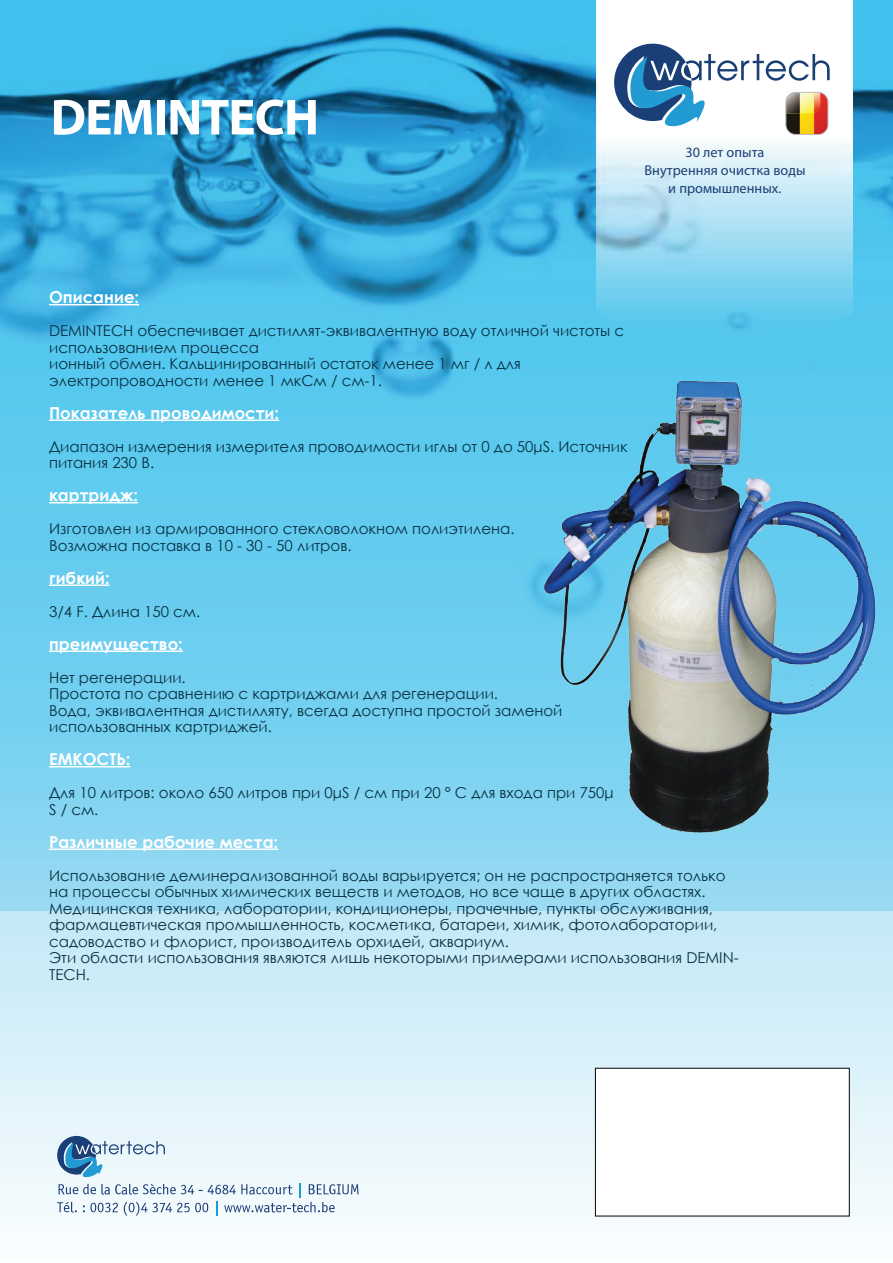
<style>
.page{position:relative;width:893px;height:1263px;background:#fff}
.page>*{position:absolute;margin:0;border:0;box-sizing:border-box;transform-origin:0 0}
.t1{font:700 51px "Myriad Pro";letter-spacing:-.02em;color:#fff}
.t2{font:700 16.5px "Century Gothic";color:#fff}
.t3{font:15px/16.5px "Century Gothic";color:#083143}
.t4{font:14.25px/18px "Myriad Pro";letter-spacing:.005em;color:#1c3e76;text-align:center}
</style>
<div class="page">
<img style="left:0;top:0;width:893px;height:911px">
<img style="left:597px;top:0;width:256px;height:325px">
<div style="left:595px;top:1068px;width:255px;height:148px;border:1px solid #050504"></div>
<svg style="left:614px;top:44px;width:216px;height:90px"></svg>
<img style="left:814px;top:92px;width:14px;height:42px">
<img style="left:800px;top:94px;width:14px;height:19px">
<img style="left:786px;top:92px;width:14px;height:21px">
<img style="left:814px;top:94px;width:6px;height:19px">
<div style="left:786px;top:92px;width:42px;height:43px;border:1px solid #bbbdbc;border-radius:10px"></div>
<hr style="left:49px;top:304px;width:90px;height:1px;background:#fff">
<hr style="left:49px;top:419px;width:230px;height:2px;background:#fff">
<hr style="left:49px;top:502px;width:89px;height:1px;background:#fff">
<hr style="left:49px;top:584px;width:61px;height:2px;background:#fff">
<hr style="left:49px;top:650px;width:134px;height:2px;background:#fff">
<hr style="left:49px;top:766px;width:81px;height:1px;background:#fff">
<hr style="left:49px;top:848px;width:229px;height:2px;background:#fff">
<img style="left:528px;top:366px;width:359px;height:485px">
<svg style="left:57px;top:1136px;width:301px;height:80px"></svg>
<h1 class="t1" style="left:51px;top:84px;width:270px">DEMINTECH</h1>
<p class="t4" style="left:644px;top:143px;width:163px">30 лет опыта<br>Внутренняя очистка воды и промышленных.</p>
<p class="t2" style="left:49px;top:285px;width:92px">Описание:</p>
<p class="t3" style="left:49px;top:322px;width:577px">DEMINTECH обеспечивает дистиллят-эквивалентную воду отличной чистоты с использованием процесса<br>ионный обмен. Кальцинированный остаток менее 1 мг / л для электропроводности менее 1 мкСм / см-1.</p>
<p class="t2" style="left:49px;top:400px;width:232px">Показатель проводимости:</p>
<p class="t3" style="left:49px;top:438px;width:580px">Диапазон измерения измерителя проводимости иглы от 0 до 50μS. Источник питания 230 В.</p>
<p class="t2" style="left:49px;top:483px;width:90px">картридж:</p>
<p class="t3" style="left:49px;top:520px;width:467px">Изготовлен из армированного стекловолокном полиэтилена.<br>Возможна поставка в 10 - 30 - 50 литров.</p>
<p class="t2" style="left:49px;top:565px;width:62px">гибкий:</p>
<p class="t3" style="left:49px;top:603px;width:153px">3/4 F. Длина 150 см.</p>
<p class="t2" style="left:49px;top:631px;width:135px">преимущество:</p>
<p class="t3" style="left:49px;top:669px;width:515px">Нет регенерации.<br>Простота по сравнению с картриджами для регенерации.<br>Вода, эквивалентная дистилляту, всегда доступна простой заменой использованных картриджей.</p>
<p class="t2" style="left:49px;top:747px;width:83px">ЕМКОСТЬ:</p>
<p class="t3" style="left:49px;top:784px;width:566px">Для 10 литров: около 650 литров при 0μS / см при 20 ° C для входа при 750μ<br>S / см.</p>
<p class="t2" style="left:49px;top:829px;width:231px">Различные рабочие места:</p>
<p class="t3" style="left:49px;top:867px;width:691px">Использование деминерализованной воды варьируется; он не распространяется только на процессы обычных химических веществ и методов, но все чаще в других областях.<br>Медицинская техника, лаборатории, кондиционеры, прачечные, пункты обслуживания, фармацевтическая промышленность, косметика, батареи, химик, фотолаборатории, садоводство и флорист, производитель орхидей, аквариум.<br>Эти области использования являются лишь некоторыми примерами использования DEMIN-TECH.</p>
</div>
